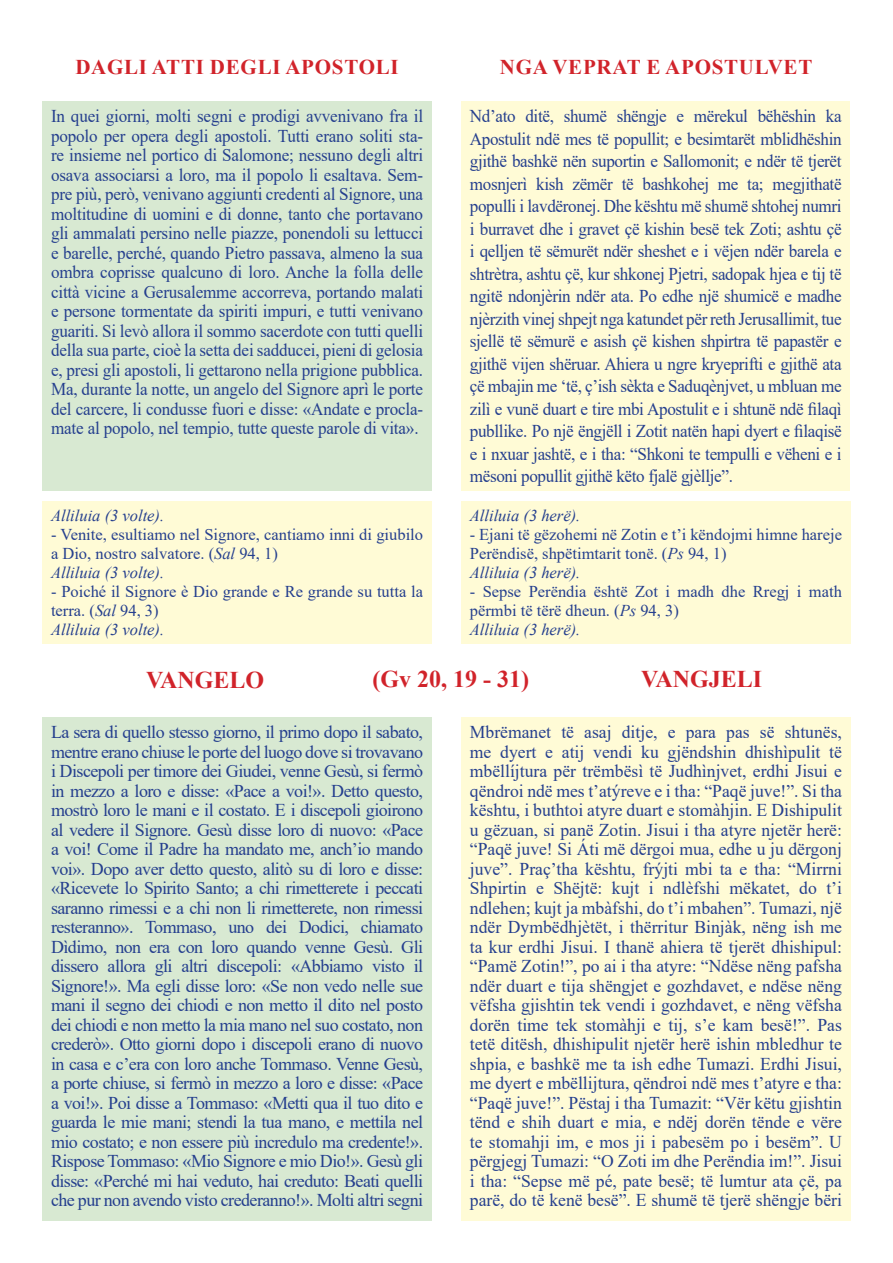
<style>
.page{position:relative;width:893px;height:1263px;background:#fff}
.page>*{position:absolute;margin:0;border:0;box-sizing:border-box;transform-origin:0 0}
.t1{font:700 24px "Times New Roman";color:#d1232a}
.t2{font:700 21px "Times New Roman";letter-spacing:.035em;color:#d1232a}
.t3{font:18px/19.5px "Times New Roman";letter-spacing:-.015em;color:#253f8e;text-align:justify}
.t4{font:18px/19.5px "Times New Roman";letter-spacing:-.015em;color:#253f8e;text-align:justify;scale:.95 1}
.t5{font:16.5px/18.9px "Times New Roman";color:#253f8e}
.t6{font:italic 16.5px "Times New Roman";color:#253f8e}
.s1{font-style:italic}
</style>
<div class="page">
<div style="left:43px;top:501px;width:389px;height:142px;background:#fffbd6"></div>
<div style="left:461px;top:501px;width:389px;height:142px;background:#fffbd6"></div>
<div style="left:43px;top:101px;width:389px;height:390px;background:#d8e9d2"></div>
<div style="left:461px;top:101px;width:389px;height:390px;background:#fffbd6"></div>
<div style="left:43px;top:717px;width:389px;height:503px;background:#d8e9d2"></div>
<div style="left:461px;top:717px;width:389px;height:503px;background:#fffbd6"></div>
<p class="t2" style="left:75px;top:52px;width:325px">DAGLI ATTI DEGLI APOSTOLI</p>
<p class="t2" style="left:500px;top:52px;width:314px">NGA VEPRAT E APOSTULVET</p>
<p class="t4" style="left:51px;top:106px;width:393px">In quei giorni, molti segni e prodigi avvenivano fra il popolo per opera degli apostoli. Tutti erano soliti sta&shy;re insieme nel portico di Salomone; nessuno degli altri osava associarsi a loro, ma il popolo li esaltava. Sem&shy;pre più, però, venivano aggiunti credenti al Signore, una moltitudine di uomini e di donne, tanto che portavano gli ammalati persino nelle piazze, ponendoli su lettucci e barelle, perché, quando Pietro passava, almeno la sua ombra coprisse qualcuno di loro. Anche la folla delle città vicine a Gerusalemme accorreva, portando malati e persone tormentate da spiriti impuri, e tutti venivano guariti. Si levò allora il sommo sacerdote con tutti quelli della sua parte, cioè la setta dei sadducei, pieni di gelosia e, presi gli apostoli, li gettarono nella prigione pubblica.<br>Ma, durante la notte, un angelo del Signore aprì le porte del carcere, li condusse fuori e disse: «Andate e procla&shy;mate al popolo, nel tempio, tutte queste parole di vita».</p>
<p class="t4" style="left:470px;top:105px;width:393px;line-height:22.5px">Nd’ato ditё, shumё shёngje e mёrekul bёhёshin ka Apostulit ndë mes të popullit; e besimtarёt mblidhёshin gjithё bashkё nёn suportin e Sallomonit; e ndёr tё tjerёt mosnjerì kish zëmër tё bashkohej me ta; megjithatё populli i lavdёronej. Dhe kёshtu mё shumë shtohej numri i burravet dhe i gravet çё kishin besë tek Zoti; ashtu çë i qelljen tё sëmurёt ndёr sheshet e i vёjen ndёr barela e shtrètra, ashtu çё, kur shkonej Pjetri, sadopak hjea e tij tё ngitë ndonjèrin ndёr ata. Po edhe njё shumicё e madhe njèrzith vinej shpejt nga katundet pёr reth Jerusallimit, tue sjellё tё sёmurё e asish çё kishen shpirtra tё papastёr e gjithё vijen shëruar. Ahiera u ngre kryeprifti e gjithё ata çё mbajin me ‘tё, ç’ish sèkta e Saduqènjvet, u mbluan me zilì e vunё duart e tire mbi Apostulit e i shtunё ndё filaqì publlike. Po njё ёngjëll i Zotit natёn hapi dyert e filaqisё e i nxuar jashtё, e i tha: “Shkoni te tempulli e vёheni e i mёsoni popullit gjithë kёto fjalё gjèllje”.</p>
<p class="t6" style="left:51px;top:504px;width:115px">Alliluia (3 volte).</p>
<p class="t5" style="left:51px;top:524px;width:374px">- Venite, esultiamo nel Signore, cantiamo inni di giubilo a Dio, nostro salvatore. (<span class="s1">Sal</span> 94, 1)<br><span class="s1">Alliluia (3 volte).</span></p>
<p class="t5" style="left:51px;top:581px;width:374px">- Poiché il Signore è Dio grande e Re grande su tutta la terra. (<span class="s1">Sal</span> 94, 3)<br><span class="s1">Alliluia (3 volte).</span></p>
<p class="t6" style="left:470px;top:504px;width:112px">Alliluia (3 herё).</p>
<p class="t5" style="left:470px;top:524px;width:374px">- Ejani tё gёzohemi nё Zotin e t’i kёndojmi himne hareje<br>Perёndisё, shpëtimtarit tonё. (<span class="s1">Ps</span> 94, 1)<br><span class="s1">Alliluia (3 herё).</span></p>
<p class="t5" style="left:470px;top:581px;width:374px">- Sepse Perёndia ёshtё Zot i madh dhe Rregj i math pёrmbi tё tёrё dheun. (<span class="s1">Ps</span> 94, 3)<br><span class="s1">Alliluia (3 herё).</span></p>
<h1 class="t1" style="left:146px;top:663px;width:120px">VANGELO</h1>
<h1 class="t1" style="left:372px;top:662px;width:158px">(Gv 20, 19 - 31)</h1>
<h1 class="t1" style="left:641px;top:662px;width:122px">VANGJELI</h1>
<p class="t3" style="left:51px;top:722px;width:374px">La sera di quello stesso giorno, il primo dopo il sabato, mentre erano chiuse le porte del luogo dove si trovavano i Discepoli per timore dei Giudei, venne Gesù, si fermò in mezzo a loro e disse: «Pace a voi!». Detto questo, mostrò loro le mani e il costato. E i discepoli gioirono al vedere il Signore. Gesù disse loro di nuovo: «Pace a voi! Come il Padre ha mandato me, anch’io mando voi». Dopo aver detto questo, alitò su di loro e disse: «Ricevete lo Spirito Santo; a chi rimetterete i peccati saranno rimessi e a chi non li rimetterete, non rimessi resteranno». Tommaso, uno dei Dodici, chiamato Dìdimo, non era con loro quando venne Gesù. Gli dissero allora gli altri discepoli: «Abbiamo visto il Signore!». Ma egli disse loro: «Se non vedo nelle sue mani il segno dei chiodi e non metto il dito nel posto dei chiodi e non metto la mia mano nel suo costato, non crederò». Otto giorni dopo i discepoli erano di nuovo in casa e c’era con loro anche Tommaso. Venne Gesù, a porte chiuse, si fermò in mezzo a loro e disse: «Pace a voi!». Poi disse a Tommaso: «Metti qua il tuo dito e guarda le mie mani; stendi la tua mano, e mettila nel mio costato; e non essere più incredulo ma credente!».<br>Rispose Tommaso: «Mio Signore e mio Dio!». Gesù gli disse: «Perché mi hai veduto, hai creduto: Beati quelli che pur non avendo visto crederanno!». Molti altri segni</p>
<p class="t3" style="left:470px;top:722px;width:374px">Mbrëmanet të asaj ditje, e para pas së shtunës, me dyert e atij vendi ku gjëndshin dhishìpulit të mbëllíjtura për trëmbësì të Judhìnjvet, erdhi Jisui e qëndroi ndë mes t’atýreve e i tha: “Paqë juve!”. Si tha kështu, i buthtoi atyre duart e stomàhjin. E Dishipulit u gëzuan, si panë Zotin. Jisui i tha atyre njetër herë: “Paqë juve! Si Áti më dërgoi mua, edhe u ju dërgonj juve”. Praç’tha kështu, frýjti mbi ta e tha: “Mirrni Shpirtin e Shëjtë: kujt i ndlèfshi mëkatet, do t’i ndlehen; kujt ja mbàfshi, do t’i mbahen”. Tumazi, një ndër Dymbëdhjètët, i thërritur Binjàk, nëng ish me ta kur erdhi Jisui. I thanë ahiera të tjerët dhishipul: “Pamë Zotin!”, po ai i tha atyre: “Ndëse nëng pafsha ndër duart e tija shëngjet e gozhdavet, e ndëse nëng vëfsha gjishtin tek vendi i gozhdavet, e nëng vëfsha dorën time tek stomàhji e tij, s’e kam besë!”. Pas tetë ditësh, dhishipulit njetër herë ishin mbledhur te shpia, e bashkë me ta ish edhe Tumazi. Erdhi Jisui, me dyert e mbëllijtura, qëndroi ndë mes t’atyre e tha: “Paqë juve!”. Pëstaj i tha Tumazit: “Vër këtu gjishtin tënd e shih duart e mia, e ndëj dorën tënde e vëre te stomahji im, e mos ji i pabesëm po i besëm”. U përgjegj Tumazi: “O Zoti im dhe Perëndia im!”. Jisui i tha: “Sepse më pé, pate besë; të lumtur ata çë, pa parë, do të kenë besë”. E shumë të tjerë shëngje bëri</p>
</div>
